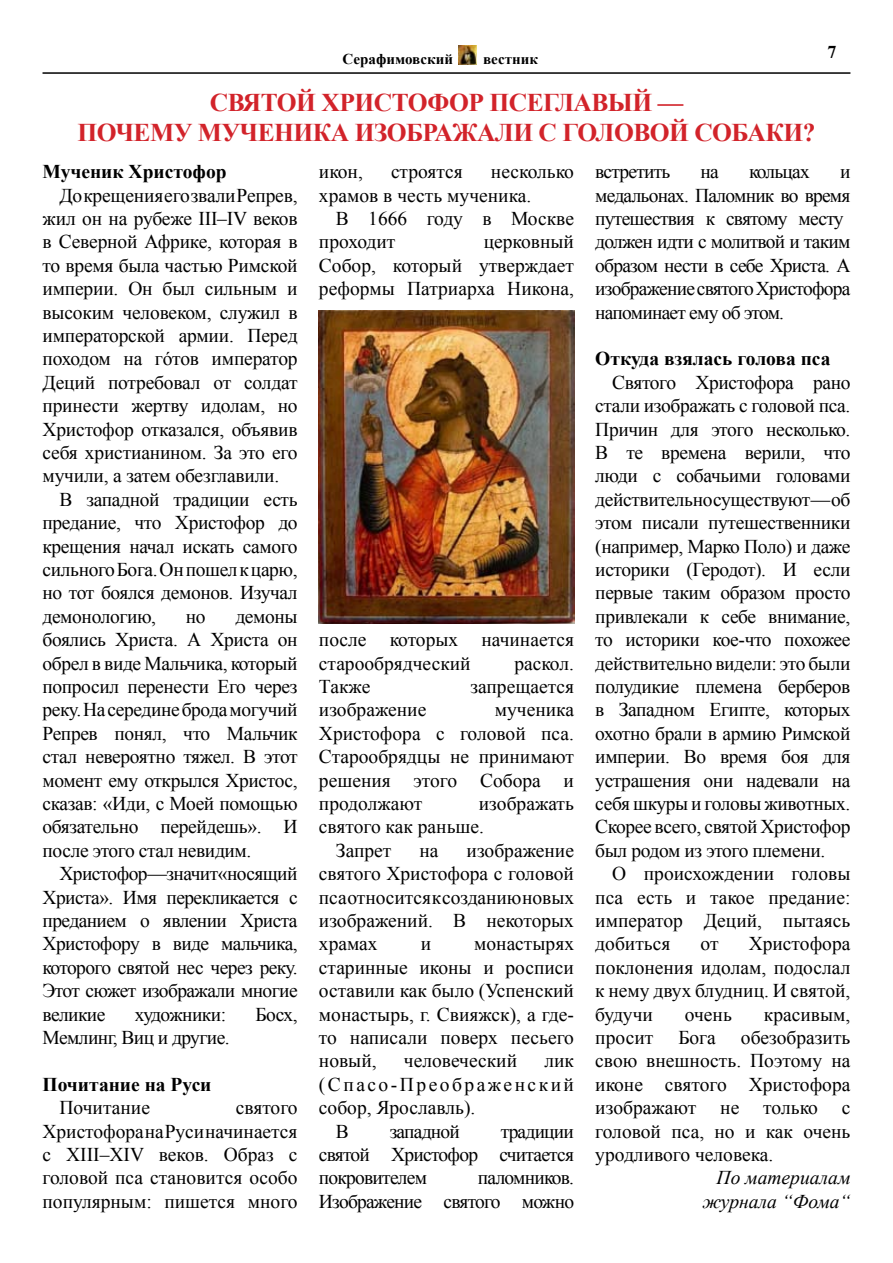
<style>
.page{position:relative;width:893px;height:1263px;background:#fff}
.page>*{position:absolute;margin:0;border:0;box-sizing:border-box;transform-origin:0 0}
.t1{font:700 25.5px/30.6px "Times New Roman";letter-spacing:-.02em;color:#d2232a;text-align:center}
.t2{font:19.5px/23.4px "Times New Roman";letter-spacing:-.01em;color:#000;text-align:justify}
.t3{font:19.5px/23.4px "Times New Roman";letter-spacing:-.04em;color:#000;text-align:right}
.t4{font:700 19.5px "Times New Roman";color:#000}
.t5{font:19.5px "Times New Roman";letter-spacing:-.03em;color:#000}
.t6{font:italic 19.5px/23.4px "Times New Roman";color:#000;text-align:right}
.t7{font:19.5px "Times New Roman";letter-spacing:.125em;color:#000}
.t8{font:700 18px "Times New Roman";color:#000}
.t9{font:700 15px "Times New Roman";color:#000}
</style>
<div class="page">
<hr style="left:43px;top:72px;width:807px;height:2px;background:#000">
<img style="left:459px;top:46px;width:18px;height:19px">
<img style="left:319px;top:311px;width:255px;height:312px">
<p class="t8" style="left:827px;top:40px;width:10px">7</p>
<p class="t9" style="left:343px;top:48px;width:112px">Серафимовский</p>
<p class="t9" style="left:483px;top:48px;width:56px">вестник</p>
<h1 class="t1" style="left:77px;top:86px;width:740px">СВЯТОЙ ХРИСТОФОР ПСЕГЛАВЫЙ —<br>ПОЧЕМУ МУЧЕНИКА ИЗОБРАЖАЛИ С ГОЛОВОЙ СОБАКИ?</h1>
<p class="t4" style="left:43px;top:158px;width:186px">Мученик Христофор</p>
<p class="t2" style="left:60px;top:183px;width:240px">До крещения его звали Репрев,</p>
<p class="t2" style="left:43px;top:206px;width:257px">жил он на рубеже III–IV веков</p>
<p class="t2" style="left:43px;top:230px;width:257px">в Северной Африке, которая в</p>
<p class="t2" style="left:43px;top:253px;width:257px">то время была частью Римской</p>
<p class="t2" style="left:43px;top:277px;width:257px">империи. Он был сильным и</p>
<p class="t2" style="left:43px;top:300px;width:257px">высоким человеком, служил в</p>
<p class="t2" style="left:43px;top:323px;width:257px">императорской армии. Перед</p>
<p class="t2" style="left:43px;top:347px;width:257px">походом на гóтов император</p>
<p class="t2" style="left:43px;top:370px;width:257px">Деций потребовал от солдат</p>
<p class="t2" style="left:43px;top:394px;width:257px">принести жертву идолам, но</p>
<p class="t2" style="left:43px;top:417px;width:257px">Христофор отказался, объявив</p>
<p class="t2" style="left:43px;top:440px;width:257px">себя христианином. За это его</p>
<p class="t2" style="left:43px;top:464px;width:238px">мучили, а затем обезглавили.</p>
<p class="t2" style="left:60px;top:487px;width:240px">В западной традиции есть</p>
<p class="t2" style="left:43px;top:511px;width:257px">предание, что Христофор до</p>
<p class="t2" style="left:43px;top:534px;width:257px">крещения начал искать самого</p>
<p class="t2" style="left:43px;top:557px;width:257px">сильного Бога. Он пошел к царю,</p>
<p class="t2" style="left:43px;top:581px;width:257px">но тот боялся демонов. Изучал</p>
<p class="t2" style="left:43px;top:604px;width:115px">демонологию,</p>
<p class="t2" style="left:186px;top:604px;width:21px">но</p>
<p class="t2" style="left:319px;top:160px;width:257px;text-indent:172px">несколько храмов в честь мученика.</p>
<p class="t2" style="left:319px;top:206px;width:257px;text-indent:17px">В 1666 году в Москве проходит</p>
<p class="t3" style="left:595px;top:160px;width:77px">встретить</p>
<p class="t2" style="left:700px;top:160px;width:20px">на</p>
<p class="t3" style="left:749px;top:160px;width:62px">кольцах</p>
<p class="t2" style="left:319px;top:160px;width:45px">икон,</p>
<p class="t2" style="left:391px;top:160px;width:73px">строятся</p>
<p class="t3" style="left:595px;top:160px;width:257px;text-align:left;text-indent:245px">и медальонах. Паломник во время путешествия к святому месту должен идти с молитвой и таким образом нести в себе Христа. А изображение святого Христофора напоминает ему об этом.</p>
<p class="t4" style="left:595px;top:345px;width:237px">Откуда взялась голова пса</p>
<p class="t2" style="left:595px;top:370px;width:257px;text-indent:17px">Святого Христофора рано стали изображать с головой пса.<br>Причин для этого несколько.<br>В те времена верили, что люди с собачьими головами действительно существуют — об этом писали путешественники (например, Марко Поло) и даже историки (Геродот). И если первые таким образом просто привлекали к себе внимание, то историки кое-что похожее действительно видели: это были полудикие племена берберов в Западном Египте, которых охотно брали в армию Римской империи. Во время боя для устрашения они надевали на себя шкуры и головы животных.<br>Скорее всего, святой Христофор был родом из этого племени.</p>
<p class="t2" style="left:595px;top:862px;width:257px;text-indent:17px">О происхождении головы пса есть и такое предание: император Деций, пытаясь добиться</p>
<p class="t2" style="left:319px;top:230px;width:257px;text-indent:165px">церковный Собор, который утверждает реформы Патриарха Никона,</p>
<p class="t2" style="left:43px;top:604px;width:257px;text-indent:193px">демоны боялись Христа. А Христа он обрел в виде Мальчика, который попросил перенести Его через реку. На середине брода могучий Репрев понял, что Мальчик стал невероятно тяжел. В этот момент ему открылся Христос, сказав: «Иди, с Моей помощью обязательно перейдешь». И после этого стал невидим.</p>
<p class="t2" style="left:43px;top:862px;width:257px;text-indent:17px">Христофор — значит «носящий Христа». Имя перекликается с преданием о явлении Христа Христофору в виде мальчика, которого святой нес через реку.<br>Этот сюжет изображали многие великие</p>
<p class="t2" style="left:319px;top:628px;width:257px">после которых начинается старообрядческий</p>
<p class="t2" style="left:514px;top:651px;width:61px">раскол.</p>
<p class="t2" style="left:319px;top:674px;width:53px">Также</p>
<p class="t2" style="left:470px;top:674px;width:105px">запрещается</p>
<p class="t2" style="left:319px;top:698px;width:109px">изображение</p>
<p class="t2" style="left:319px;top:698px;width:257px;text-indent:176px">мученика Христофора с головой пса.<br>Старообрядцы не принимают решения этого Собора и продолжают</p>
<p class="t2" style="left:479px;top:791px;width:97px">изображать</p>
<p class="t2" style="left:319px;top:815px;width:167px">святого как раньше.</p>
<p class="t2" style="left:336px;top:838px;width:57px">Запрет</p>
<p class="t2" style="left:419px;top:838px;width:21px">на</p>
<p class="t2" style="left:319px;top:838px;width:257px;text-indent:148px">изображение святого Христофора с головой пса относится к созданию новых изображений. В некоторых храмах</p>
<p class="t2" style="left:595px;top:932px;width:257px;text-indent:153px">Христофора поклонения идолам, подослал к нему двух блудниц. И святой, будучи</p>
<p class="t2" style="left:319px;top:932px;width:257px;text-indent:155px">монастырях старинные иконы и росписи оставили как было (Успенский монастырь, г. Свияжск), а где&shy;то написали поверх песьего новый,</p>
<p class="t2" style="left:700px;top:932px;width:20px">от</p>
<p class="t2" style="left:421px;top:932px;width:12px">и</p>
<p class="t5" style="left:135px;top:1001px;width:93px">художники:</p>
<p class="t2" style="left:256px;top:1002px;width:44px">Босх,</p>
<p class="t5" style="left:43px;top:1024px;width:189px">Мемлинг, Виц и другие.</p>
<p class="t4" style="left:43px;top:1071px;width:171px">Почитание на Руси</p>
<p class="t2" style="left:60px;top:1096px;width:92px">Почитание</p>
<p class="t2" style="left:685px;top:1002px;width:49px">очень</p>
<p class="t2" style="left:764px;top:1002px;width:88px">красивым,</p>
<p class="t2" style="left:595px;top:1025px;width:257px;text-indent:146px">обезобразить свою внешность. Поэтому на иконе святого Христофора изображают не только с головой пса, но и как очень уродливого человека.</p>
<p class="t6" style="left:703px;top:1166px;width:149px">По материалам журнала “Фома“</p>
<p class="t2" style="left:595px;top:1025px;width:60px">просит</p>
<p class="t2" style="left:678px;top:1025px;width:39px">Бога</p>
<p class="t2" style="left:404px;top:1049px;width:115px">человеческий</p>
<p class="t2" style="left:544px;top:1049px;width:31px">лик</p>
<p class="t7" style="left:319px;top:1071px;width:257px">(Спасо-Преображенский</p>
<p class="t2" style="left:319px;top:1096px;width:158px">собор, Ярославль).</p>
<p class="t2" style="left:336px;top:1119px;width:15px">В</p>
<p class="t3" style="left:390px;top:1119px;width:72px">западной</p>
<p class="t2" style="left:43px;top:1096px;width:257px;text-indent:193px">святого Христофора на Руси начинается с XIII–XIV веков. Образ с головой пса становится особо популярным: пишется много</p>
<p class="t2" style="left:319px;top:1119px;width:257px;text-indent:182px">традиции святой Христофор считается покровителем</p>
<p class="t3" style="left:319px;top:1166px;width:257px">паломников.<br>Изображение святого можно</p>
</div>
